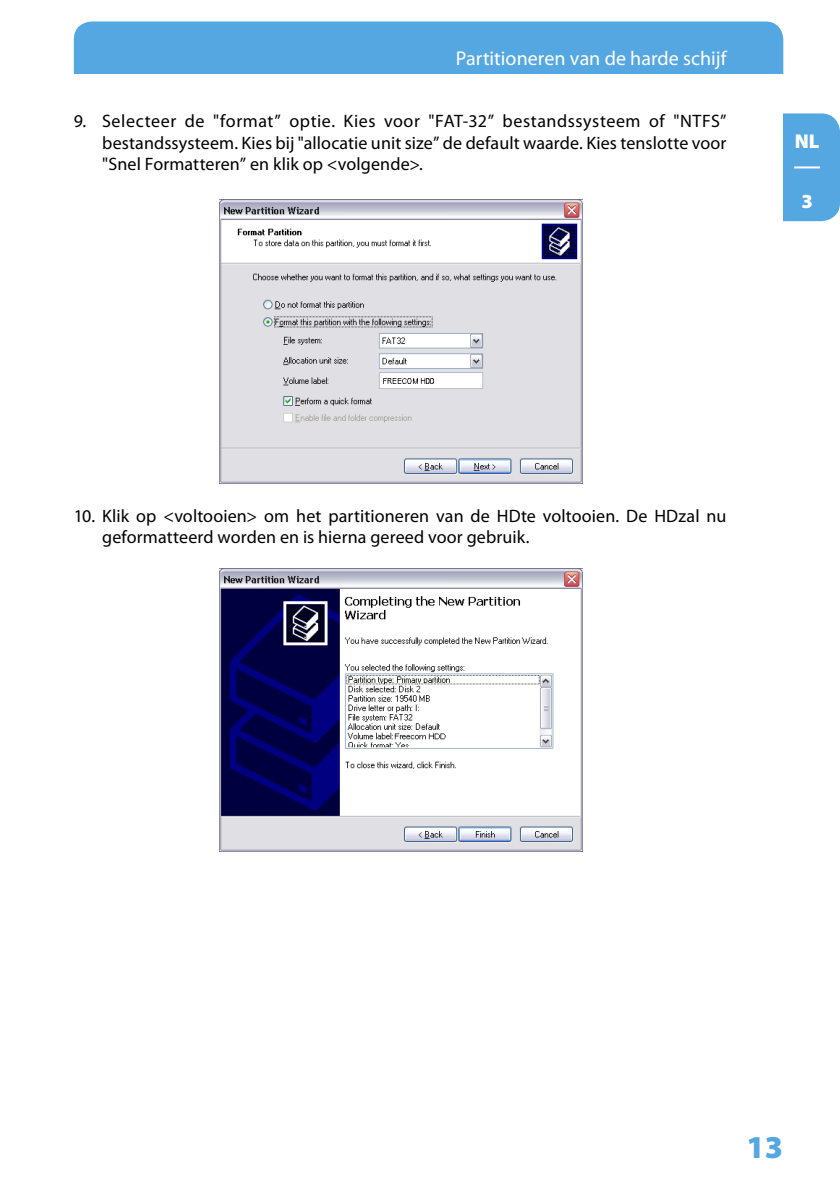
<style>
.page{position:relative;width:840px;height:1191px;background:#fff}
.page>*{position:absolute;margin:0;border:0;box-sizing:border-box;transform-origin:0 0}
.t1{font:900 32px "Myriad Pro";color:#55a7e2}
.t2{font:20px "Myriad Pro";color:#fff}
.t3{font:900 20px "Myriad Pro";color:#fff}
.t4{font:18px/21.6px "Myriad Pro";letter-spacing:.005em;color:#000;text-align:justify}
</style>
<div class="page">
<div style="left:74px;top:22px;width:708px;height:52px;background:#55a7e2"></div>
<div style="left:783px;top:113px;width:56px;height:108px;background:#55a7e2"></div>
<hr style="left:793px;top:166px;width:26px;height:2px;background:#fff">
<img style="left:219px;top:200px;width:363px;height:283px">
<img style="left:219px;top:568px;width:363px;height:283px">
<p class="t2" style="left:455px;top:46px;width:272px">Partitioneren van de harde schijf</p>
<p class="t4" style="left:102px;top:110px;width:625px;text-indent:-28px">9. Selecteer de "format” optie. Kies voor "FAT-32” bestandssysteem of "NTFS” bestandssysteem. Kies bij "allocatie unit size” de default waarde. Kies tenslotte voor "Snel Formatteren” en klik op &lt;volgende&gt;.</p>
<p class="t3" style="left:794px;top:128px;width:26px">NL</p>
<p class="t3" style="left:800px;top:188px;width:11px">3</p>
<p class="t4" style="left:102px;top:504px;width:625px;text-indent:-28px">10. Klik op &lt;voltooien&gt; om het partitioneren van de HDte voltooien. De HDzal nu geformatteerd worden en is hierna gereed voor gebruik.</p>
<h1 class="t1" style="left:746px;top:1126px;width:35px">13</h1>
</div>
